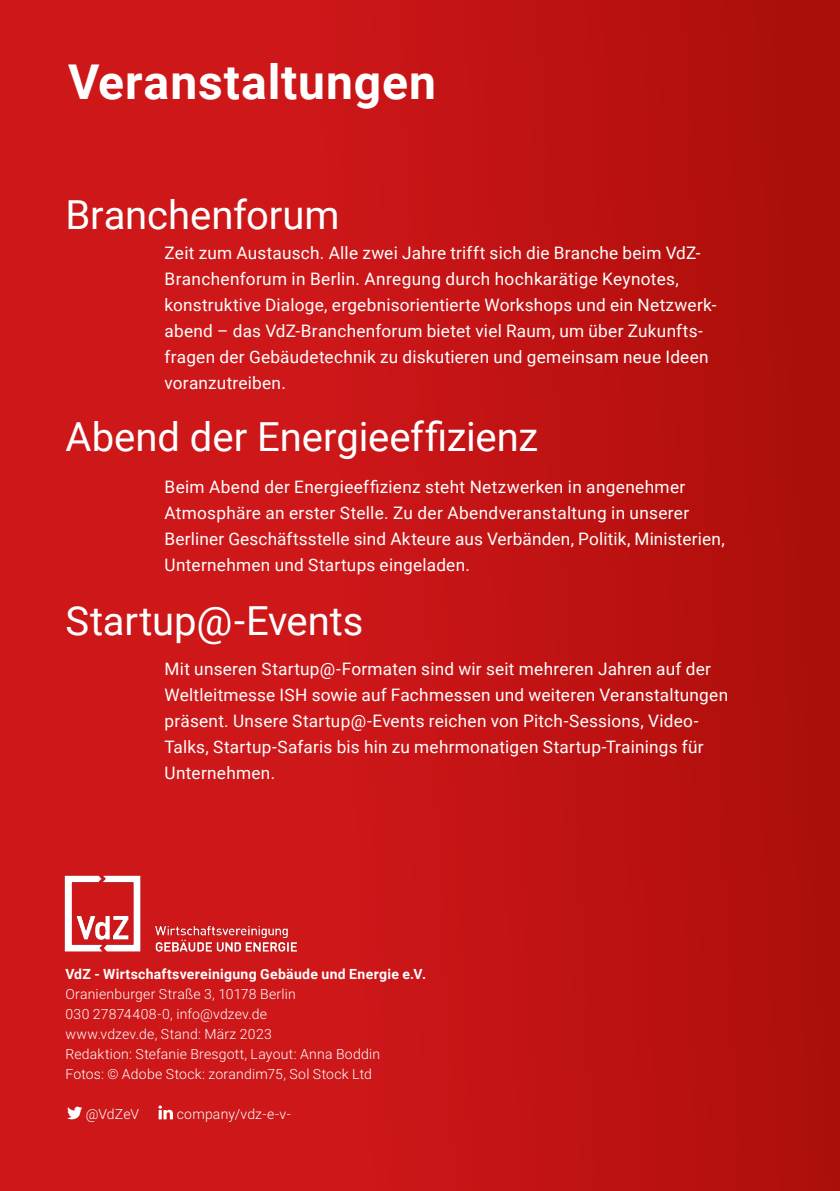
<style>
.page{position:relative;width:840px;height:1191px;background:#fff}
.page>*{position:absolute;margin:0;border:0;box-sizing:border-box;transform-origin:0 0}
.t1{font:700 48px "Roboto";letter-spacing:.02em;color:#fff}
.t2{font:40px "Roboto";letter-spacing:-.005em;color:#fff}
.t3{font:17.2px/26px "Roboto";letter-spacing:.015em;color:#fff}
.t4{font:300 14px "Roboto";letter-spacing:.015em;color:#fff}
.t5{font:700 14px "Roboto";letter-spacing:.02em;color:#fff}
</style>
<div class="page">
<div style="left:0;top:0;width:839px;height:1191px;background:linear-gradient(to right,#d5191d,#b10f0c)"></div>
<img style="left:59px;top:870px;width:244px;height:86px">
<svg style="left:158px;top:1105px;width:15px;height:14px"></svg>
<hr style="left:835px;top:352px;width:4px;height:512px;background:#ab0f09">
<svg style="left:67px;top:1106px;width:15px;height:13px"></svg>
<p class="t1" style="left:68px;top:48px;width:369px">Veranstaltungen</p>
<p class="t2" style="left:65px;top:187px;width:275px">Branchenforum</p>
<p class="t3" style="left:164px;top:239px;width:553px">Zeit zum Austausch. Alle zwei Jahre trifft sich die Branche beim VdZ-Branchenforum in Berlin. Anregung durch hochkarätige Keynotes, konstruktive Dialoge, ergebnisorientierte Workshops und ein Netzwerk&shy;abend – das VdZ-Branchenforum bietet viel Raum, um über Zukunfts&shy;fragen der Gebäudetechnik zu diskutieren und gemeinsam neue Ideen voranzutreiben.</p>
<p class="t2" style="left:65px;top:409px;width:474px">Abend der Energieeffizienz</p>
<p class="t3" style="left:164px;top:473px;width:561px">Beim Abend der Energieeffizienz steht Netzwerken in angenehmer Atmosphäre an erster Stelle. Zu der Abendveranstaltung in unserer Berliner Geschäftsstelle sind Akteure aus Verbänden, Politik, Ministerien, Unternehmen und Startups eingeladen.</p>
<p class="t2" style="left:65px;top:592px;width:299px">Startup@-Events</p>
<p class="t3" style="left:164px;top:655px;width:564px">Mit unseren Startup@-Formaten sind wir seit mehreren Jahren auf der Weltleitmesse ISH sowie auf Fachmessen und weiteren Veranstaltungen präsent. Unsere Startup@-Events reichen von Pitch-Sessions, Video-Talks, Startup-Safaris bis hin zu mehrmonatigen Startup-Trainings für Unternehmen.</p>
<p class="t5" style="left:65px;top:964px;width:362px">VdZ - Wirtschaftsvereinigung Gebäude und Energie e.V.</p>
<p class="t4" style="left:65px;top:984px;width:232px">Oranienburger Straße 3, 10178 Berlin</p>
<p class="t4" style="left:65px;top:1004px;width:203px">030 27874408-0, info@vdzev.de</p>
<p class="t4" style="left:65px;top:1024px;width:208px">www.vdzev.de, Stand: März 2023</p>
<p class="t4" style="left:65px;top:1044px;width:316px">Redaktion: Stefanie Bresgott, Layout: Anna Boddin</p>
<p class="t4" style="left:65px;top:1064px;width:308px">Fotos: © Adobe Stock: zorandim75, Sol Stock Ltd</p>
<p class="t4" style="left:86px;top:1104px;width:55px">@VdZeV</p>
<p class="t4" style="left:177px;top:1104px;width:115px">company/vdz-e-v-</p>
</div>
